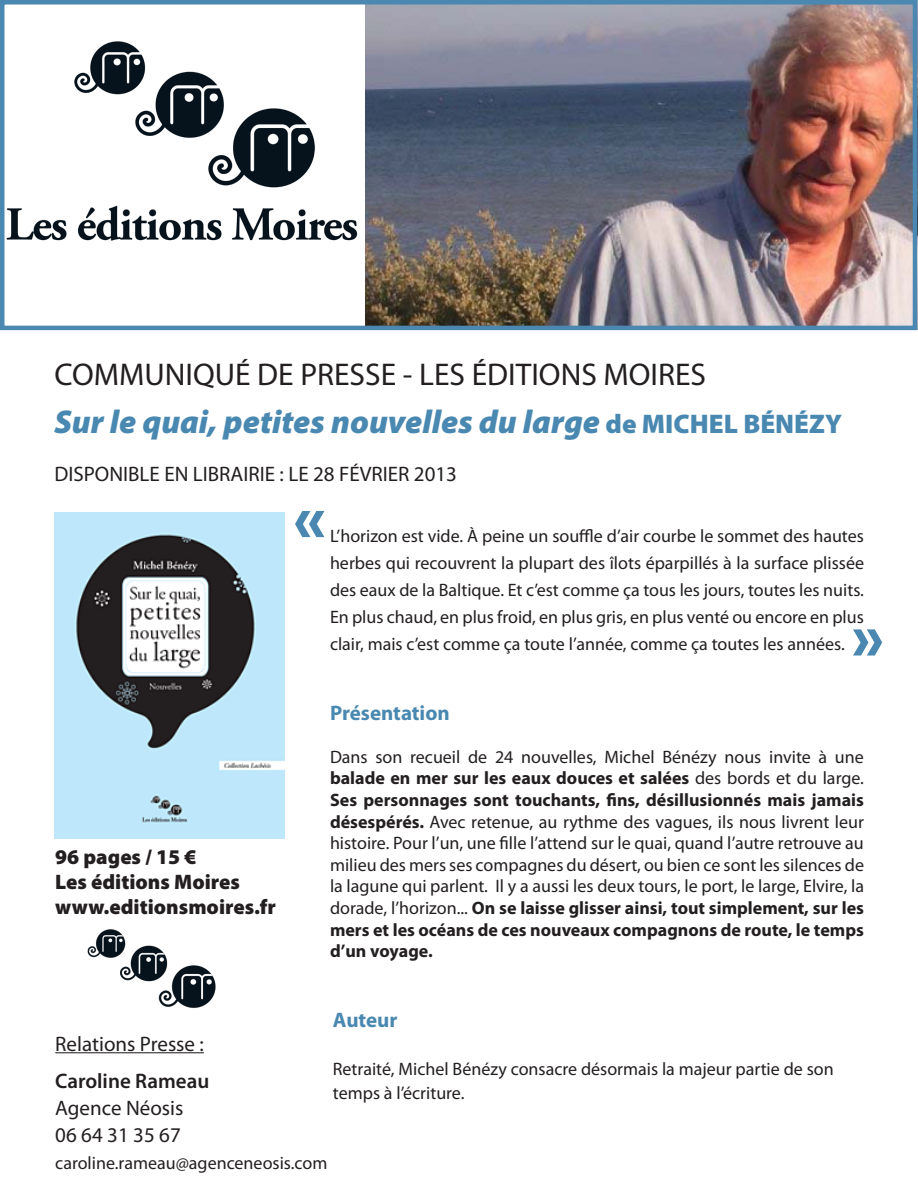
<style>
.page{position:relative;width:918px;height:1188px;background:#fff}
.page>*{position:absolute;margin:0;border:0;box-sizing:border-box;transform-origin:0 0}
.t1{font:900 67.5px "Myriad Pro";color:#4a88b2}
.t2{font:italic 900 33px "Myriad Pro";color:#4988b0}
.t3{font:31.5px "Myriad Pro";color:#231f20}
.t4{font:21px "Myriad Pro";color:#231f20}
.t5{font:900 21px "Myriad Pro";color:#231f20}
.t6{font:700 21px "Myriad Pro";color:#4988b0}
.t7{font:600 21px "Myriad Pro";color:#231f20}
.t8{font:18px/21.6px "Myriad Pro";color:#231f20;text-align:justify}
.s1{font-style:normal;font-size:27px}
.s2{font-weight:700}
</style>
<div class="page">
<img style="left:365px;top:0;width:553px;height:330px">
<img style="left:6px;top:41px;width:352px;height:200px">
<div style="left:0;top:0;width:917px;height:330px;border:4px solid #4a88b2"></div>
<img style="left:54px;top:512px;width:231px;height:326px">
<hr style="left:55px;top:1052px;width:149px;height:1px;background:#231f20">
<img style="left:87px;top:929px;width:129px;height:79px">
<p class="t3" style="left:54px;top:355px;width:653px">COMMUNIQUÉ DE PRESSE - LES ÉDITIONS MOIRES</p>
<p class="t2" style="left:54px;top:400px;width:789px">Sur le quai, petites nouvelles du large <span class="s1">de MICHEL BÉNÉZY</span></p>
<p class="t4" style="left:54px;top:461px;width:404px">DISPONIBLE EN LIBRAIRIE : LE 28 FÉVRIER 2013</p>
<p class="t1" style="left:293px;top:473px;width:34px">«</p>
<p class="t8" style="left:330px;top:522px;width:536px;line-height:27px">L’horizon est vide. À peine un souffle d’air courbe le sommet des hautes herbes qui recouvrent la plupart des îlots éparpillés à la surface plissée des eaux de la Baltique. Et c’est comme ça tous les jours, toutes les nuits.<br>En plus chaud, en plus froid, en plus gris, en plus venté ou encore en plus clair, mais c’est comme ça toute l’année, comme ça toutes les années.</p>
<p class="t1" style="left:851px;top:592px;width:34px">»</p>
<p class="t5" style="left:55px;top:842px;width:143px">96 pages / 15 €</p>
<p class="t5" style="left:55px;top:868px;width:186px">Les éditions Moires</p>
<p class="t5" style="left:55px;top:893px;width:222px">www.editionsmoires.fr</p>
<p class="t6" style="left:330px;top:699px;width:121px">Présentation</p>
<p class="t8" style="left:330px;top:746px;width:536px">Dans son recueil de 24 nouvelles, Michel Bénézy nous invite à une <span class="s2">balade en mer sur les eaux douces et salées</span> des bords et du large.<br><span class="s2">Ses personnages sont touchants, fins, désillusionnés mais jamais désespérés.</span> Avec retenue, au rythme des vagues, ils nous livrent leur histoire. Pour l’un, une fille l’attend sur le quai, quand l’autre retrouve au milieu des mers ses compagnes du désert, ou bien ce sont les silences de la lagune qui parlent. Il y a aussi les deux tours, le port, le large, Elvire, la dorade, l’horizon... <span class="s2">On se laisse glisser ainsi, tout simplement, sur les mers et les océans de ces nouveaux compagnons de route, le temps d’un voyage.</span></p>
<p class="t6" style="left:333px;top:1006px;width:66px">Auteur</p>
<p class="t8" style="left:333px;top:1056px;width:502px;line-height:24px">Retraité, Michel Bénézy consacre désormais la majeur partie de son temps à l’écriture.</p>
<p class="t4" style="left:55px;top:1031px;width:150px">Relations Presse :</p>
<p class="t7" style="left:55px;top:1068px;width:156px">Caroline Rameau</p>
<p class="t4" style="left:55px;top:1095px;width:130px">Agence Néosis</p>
<p class="t4" style="left:55px;top:1122px;width:127px">06 64 31 35 67</p>
<p class="t8" style="left:55px;top:1152px;width:274px">caroline.rameau@agenceneosis.com</p>
</div>
